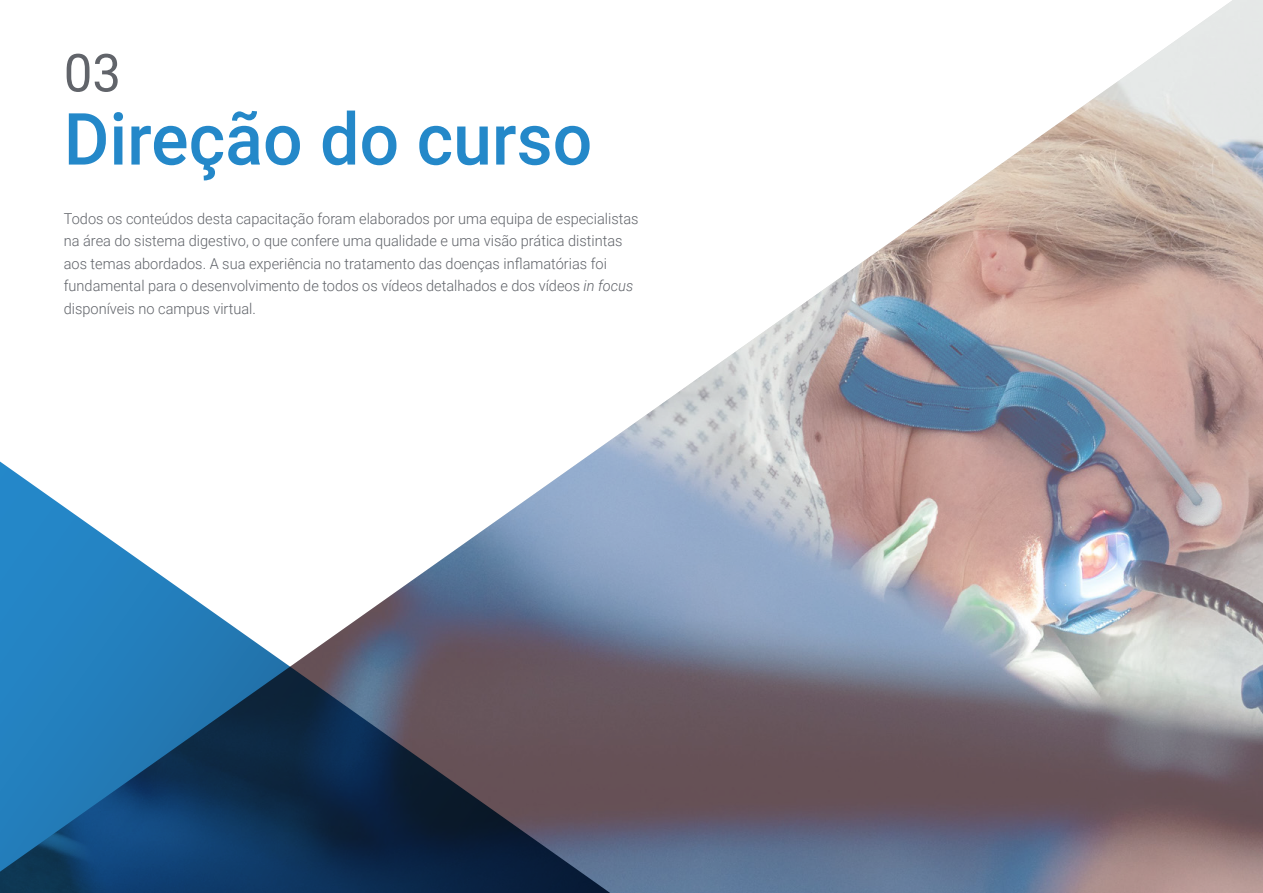
<style>
.page{position:relative;width:1263px;height:893px;background:#fff}
.page>*{position:absolute;margin:0;border:0;box-sizing:border-box;transform-origin:0 0}
.t1{font:500 72px "Roboto";color:#2488c9}
.t2{font:52.5px "Roboto";color:#61646a}
.t3{font:300 15px/22.5px "Roboto";color:#61646a}
.s1{font-style:italic}
</style>
<div class="page">
<img style="left:602px;top:0;width:661px;height:893px">
<svg style="left:0;top:446px;width:640px;height:447px"></svg>
<h2 class="t2" style="left:64px;top:36px;width:59px">03</h2>
<h1 class="t1" style="left:64px;top:89px;width:530px">Direção do curso</h1>
<p class="t3" style="left:64px;top:207px;width:576px">Todos os conteúdos desta capacitação foram elaborados por uma equipa de especialistas na área do sistema digestivo, o que confere uma qualidade e uma visão prática distintas aos temas abordados. A sua experiência no tratamento das doenças inflamatórias foi fundamental para o desenvolvimento de todos os vídeos detalhados e dos vídeos <span class="s1">in focus </span>disponíveis no campus virtual.</p>
</div>
